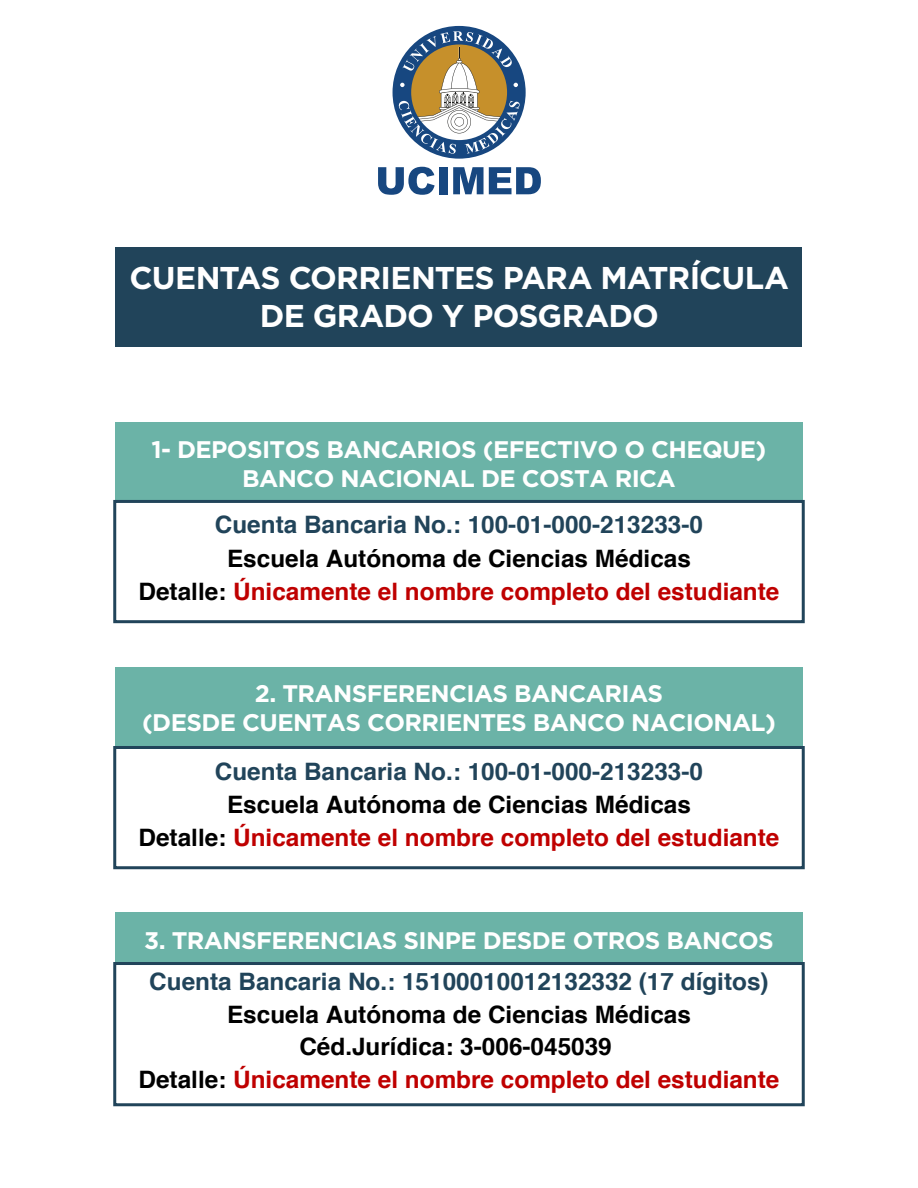
<style>
.page{position:relative;width:918px;height:1188px;background:#fff}
.page>*{position:absolute;margin:0;border:0;box-sizing:border-box;transform-origin:0 0}
.t1{font:700 31.5px/37.8px "Gotham";letter-spacing:-.025em;color:#fff;text-align:center}
.t2{font:700 24px/28.8px "Gotham";letter-spacing:-.025em;color:#fff;text-align:center}
.t3{font:700 24px "Helvetica";color:#bf0000}
.t4{font:700 24px/32.5px "Helvetica";color:#000;text-align:center}
.t5{font:700 24px "Helvetica";color:#21445a}
.s1{color:#000}
</style>
<div class="page">
<div style="left:115px;top:422px;width:687px;height:79px;background:#6bb3a7"></div>
<div style="left:115px;top:668px;width:687px;height:79px;background:#6bb3a7"></div>
<div style="left:115px;top:912px;width:687px;height:52px;background:#6bb3a7"></div>
<div style="left:116px;top:248px;width:686px;height:99px;background:#21445a"></div>
<div style="left:113px;top:500px;width:692px;height:123px;border:3px solid #21445a"></div>
<div style="left:113px;top:746px;width:692px;height:123px;border:3px solid #21445a"></div>
<div style="left:113px;top:962px;width:692px;height:144px;border:3px solid #21445a"></div>
<svg style="left:393px;top:26px;width:133px;height:133px"></svg>
<svg style="left:378px;top:167px;width:57px;height:28px"></svg>
<div style="left:439px;top:167px;width:8px;height:27px;background:#174780"></div>
<svg style="left:453px;top:167px;width:88px;height:27px"></svg>
<h1 class="t1" style="left:130px;top:258px;width:661px">CUENTAS CORRIENTES PARA MATRÍCULA<br>DE GRADO Y POSGRADO</h1>
<p class="t2" style="left:152px;top:434px;width:616px">1- DEPOSITOS BANCARIOS (EFECTIVO O CHEQUE)<br>BANCO NACIONAL DE COSTA RICA</p>
<p class="t5" style="left:215px;top:506px;width:490px">Cuenta Bancaria No.: 100-01-000-213233-0</p>
<p class="t4" style="left:227px;top:542px;width:465px">Escuela Autónoma de Ciencias Médicas</p>
<p class="t3" style="left:139px;top:572px;width:642px"><span class="s1">Detalle:</span> Únicamente el nombre completo del estudiante</p>
<p class="t2" style="left:142px;top:679px;width:635px">2. TRANSFERENCIAS BANCARIAS<br>(DESDE CUENTAS CORRIENTES BANCO NACIONAL)</p>
<p class="t5" style="left:215px;top:752px;width:490px">Cuenta Bancaria No.: 100-01-000-213233-0</p>
<p class="t4" style="left:227px;top:788px;width:465px">Escuela Autónoma de Ciencias Médicas</p>
<p class="t3" style="left:139px;top:818px;width:642px"><span class="s1">Detalle:</span> Únicamente el nombre completo del estudiante</p>
<p class="t2" style="left:144px;top:925px;width:631px">3. TRANSFERENCIAS SINPE DESDE OTROS BANCOS</p>
<p class="t5" style="left:149px;top:962px;width:621px">Cuenta Bancaria No.: 15100010012132332 (17 dígitos)</p>
<p class="t4" style="left:227px;top:998px;width:465px">Escuela Autónoma de Ciencias Médicas<br>Céd.Jurídica: 3-006-045039</p>
<p class="t3" style="left:139px;top:1060px;width:642px"><span class="s1">Detalle:</span> Únicamente el nombre completo del estudiante</p>
</div>
